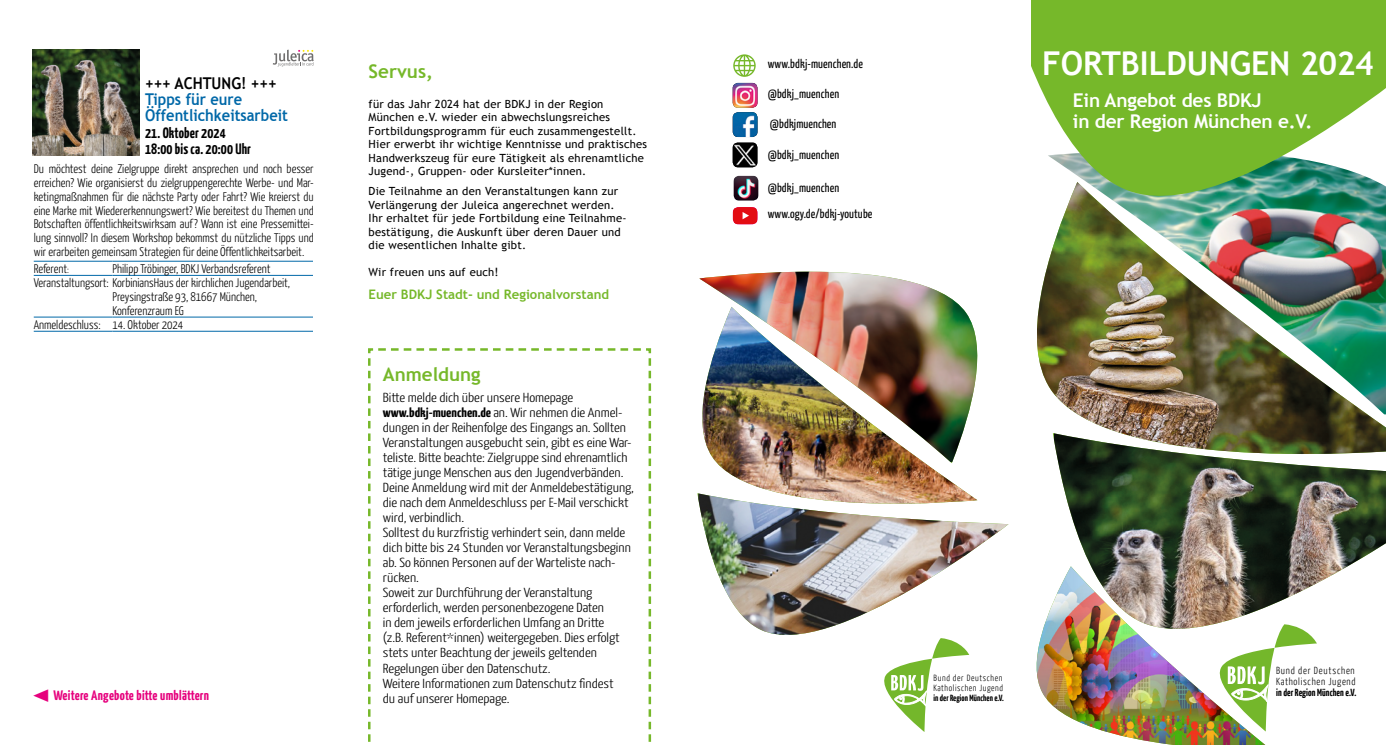
<style>
.page{position:relative;width:1386px;height:745px;background:#fff}
.page>*{position:absolute;margin:0;border:0;box-sizing:border-box;transform-origin:0 0}
.t1{font:700 32.88px "Trebuchet MS";color:#fff}
.t2{font:700 19px/21.1px "Trebuchet MS";letter-spacing:-.01em;color:#fff}
.t3{font:700 18.75px "Trebuchet MS";color:#76b82a}
.t4{font:700 16.25px/16.2px "Trebuchet MS";color:#0068a8;scale:.9 1}
.t5{font:700 16.25px "Trebuchet MS";color:#000;scale:.9 1}
.t6{font:700 15px/16.2px "Yanone Kaffeesatz";letter-spacing:.01em;color:#000}
.t7{font:700 13.75px "Yanone Kaffeesatz";letter-spacing:.02em;color:#e6007d;scale:1.05 1}
.t8{font:300 13.12px/15px "Yanone Kaffeesatz";color:#000;scale:1.16 1}
.t9{font:700 13.12px "Trebuchet MS";color:#76b82a}
.t10{font:300 12.5px/13.8px "Yanone Kaffeesatz";color:#000;text-align:justify}
.t11{font:12.5px/26.2px "Yanone Kaffeesatz";letter-spacing:.01em;color:#000}
.t12{font:11.25px/13.5px "Trebuchet MS";letter-spacing:.02em;color:#000}
.t13{font:300 10.25px/10.8px "BDKJ";letter-spacing:.055em;color:#000}
.t14{font:700 10.25px "BDKJ";letter-spacing:-.005em;color:#000}
.t15{font:300 9px/9.4px "BDKJ";letter-spacing:.055em;color:#000}
.t16{font:700 9px "BDKJ";letter-spacing:-.005em;color:#000}
.s1{font-size:10px}
.s2{font-weight:700}
</style>
<div class="page">
<img style="left:732px;top:112px;width:25px;height:25px">
<img style="left:1036px;top:605px;width:228px;height:139px">
<img style="left:1037px;top:268px;width:348px;height:165px">
<img style="left:1047px;top:234px;width:338px;height:180px">
<img style="left:1052px;top:603px;width:158px;height:63px">
<img style="left:1053px;top:433px;width:332px;height:215px">
<svg style="left:1210px;top:624px;width:106px;height:107px"></svg>
<svg style="left:368px;top:348px;width:284px;height:394px"></svg>
<img style="left:732px;top:142px;width:25px;height:25px">
<svg style="left:733px;top:207px;width:24px;height:17px"></svg>
<svg style="left:733px;top:54px;width:22px;height:23px"></svg>
<img style="left:732px;top:83px;width:25px;height:25px">
<img style="left:733px;top:176px;width:25px;height:24px">
<svg style="left:884px;top:662px;width:48px;height:69px"></svg>
<svg style="left:1031px;top:0;width:354px;height:234px;background:#82b855"></svg>
<img style="left:717px;top:463px;width:250px;height:30px">
<img style="left:699px;top:271px;width:279px;height:191px">
<img style="left:698px;top:493px;width:310px;height:169px">
<img style="left:33px;top:50px;width:107px;height:105px">
<hr style="left:34px;top:261px;width:78px;height:1px;background:#0068a8">
<hr style="left:112px;top:261px;width:220px;height:1px;background:#0068a8">
<hr style="left:34px;top:275px;width:78px;height:1px;background:#0068a8">
<hr style="left:112px;top:275px;width:220px;height:1px;background:#0068a8">
<hr style="left:34px;top:316px;width:78px;height:1px;background:#0068a8">
<hr style="left:112px;top:316px;width:220px;height:1px;background:#0068a8">
<hr style="left:34px;top:331px;width:78px;height:1px;background:#0068a8">
<hr style="left:112px;top:331px;width:220px;height:1px;background:#0068a8">
<svg style="left:273px;top:50px;width:41px;height:16px"></svg>
<div style="left:314px;top:244px;width:19px;height:126px;background:#fff"></div>
<p class="t5" style="left:145px;top:73px;width:148px">+++ ACHTUNG! +++</p>
<p class="t4" style="left:145px;top:91px;width:160px">Tipps für eure<br>Öffentlichkeitsarbeit</p>
<p class="t6" style="left:145px;top:124px;width:107px">21. Oktober 2024<br>18:00 bis ca. 20:00 Uhr</p>
<p class="t10" style="left:34px;top:162px;width:281px">Du möchtest deine Zielgruppe direkt ansprechen und noch besser erreichen? Wie organisierst du zielgruppengerechte Werbe- und Mar&shy;ketingmaßnahmen für die nächste Party oder Fahrt? Wie kreierst du eine Marke mit Wiedererkennungswert? Wie bereitest du Themen und Botschaften öffentlichkeitswirksam auf ? Wann ist eine Pressemittei&shy;lung sinnvoll? In diesem Workshop bekommst du nützliche Tipps und wir erarbeiten gemeinsam Strategien für deine Öffentlichkeitsarbeit.</p>
<p class="t10" style="left:34px;top:261px;width:37px">Referent<span class="s1">:</span></p>
<p class="t10" style="left:112px;top:261px;width:160px">Philipp Tröbinger, BDKJ Verbandsreferent</p>
<p class="t10" style="left:34px;top:275px;width:258px">Veranstaltungsort: KorbiniansHaus der kirchlichen Jugendarbeit,</p>
<p class="t10" style="left:112px;top:289px;width:146px">Preysingstraße 93, 81667 München,</p>
<p class="t10" style="left:112px;top:303px;width:73px">Konferenzraum EG</p>
<p class="t10" style="left:34px;top:317px;width:151px">Anmeldeschluss: 14. Oktober 2024</p>
<p class="t7" style="left:53px;top:686px;width:150px">Weitere Angebote bitte umblättern</p>
<h3 class="t3" style="left:369px;top:59px;width:66px">Servus,</h3>
<p class="t12" style="left:369px;top:97px;width:280px">für das Jahr 2024 hat der BDKJ in der Region München e.V. wieder ein abwechslungsreiches Fortbildungsprogramm für euch zusammengestellt.<br>Hier erwerbt ihr wichtige Kenntnisse und praktisches Handwerkszeug für eure Tätigkeit als ehrenamtliche Jugend-, Gruppen- oder Kursleiter*innen.</p>
<p class="t12" style="left:369px;top:184px;width:259px">Die Teilnahme an den Veranstaltungen kann zur Verlängerung der Juleica angerechnet werden.<br>Ihr erhaltet für jede Fortbildung eine Teilnahme&shy;bestätigung, die Auskunft über deren Dauer und die wesentlichen Inhalte gibt.</p>
<p class="t12" style="left:369px;top:265px;width:131px">Wir freuen uns auf euch!</p>
<p class="t9" style="left:369px;top:286px;width:242px">Euer BDKJ Stadt- und Regionalvorstand</p>
<h3 class="t3" style="left:383px;top:362px;width:99px">Anmeldung</h3>
<p class="t8" style="left:383px;top:389px;width:218px">Bitte melde dich über unsere Homepage <span class="s2">www.bdkj-muenchen.de</span> an. Wir nehmen die Anmel&shy;dungen in der Reihenfolge des Eingangs an. Sollten Veranstaltungen ausgebucht sein, gibt es eine War&shy;teliste. Bitte beachte: Zielgruppe sind ehrenamtlich tätige junge Menschen aus den Jugendverbänden.<br>Deine Anmeldung wird mit der Anmeldebestätigung, die nach dem Anmeldeschluss per E-Mail verschickt wird, verbindlich.<br>Solltest du kurzfristig verhindert sein, dann melde dich bitte bis 24 Stunden vor Veranstaltungsbeginn ab. So können Personen auf der Warteliste nach&shy;rücken.<br>Soweit zur Durchführung der Veranstaltung erforderlich, werden personenbezogene Daten<br>in dem jeweils erforderlichen Umfang an Dritte<br>(z.B. Referent*innen) weitergegeben. Dies erfolgt stets unter Beachtung der jeweils geltenden Regelungen über den Datenschutz.<br>Weitere Informationen zum Datenschutz findest<br>du auf unserer Homepage.</p>
<p class="t11" style="left:767px;top:50px;width:97px">www.bdkj-muenchen.de</p>
<p class="t11" style="left:767px;top:80px;width:73px">@bdkj_muenchen</p>
<p class="t11" style="left:769px;top:110px;width:68px">@bdkjmuenchen</p>
<p class="t11" style="left:767px;top:141px;width:73px">@bdkj_muenchen</p>
<p class="t11" style="left:767px;top:174px;width:106px">@bdkj_muenchen www.ogy.de/bdkj-youtube</p>
<h1 class="t1" style="left:1042px;top:43px;width:333px">FORTBILDUNGEN 2024</h1>
<h2 class="t2" style="left:1072px;top:90px;width:241px">Ein Angebot des BDKJ<br>in der Region München e.V.</h2>
<p class="t15" style="left:933px;top:673px;width:71px">Bund der Deutschen<br>Katholischen Jugend</p>
<p class="t16" style="left:933px;top:691px;width:72px">in der Region München e.V.</p>
<p class="t13" style="left:1276px;top:664px;width:81px">Bund der Deutschen<br>Katholischen Jugend</p>
<p class="t14" style="left:1276px;top:685px;width:82px">in der Region München e.V.</p>
</div>
